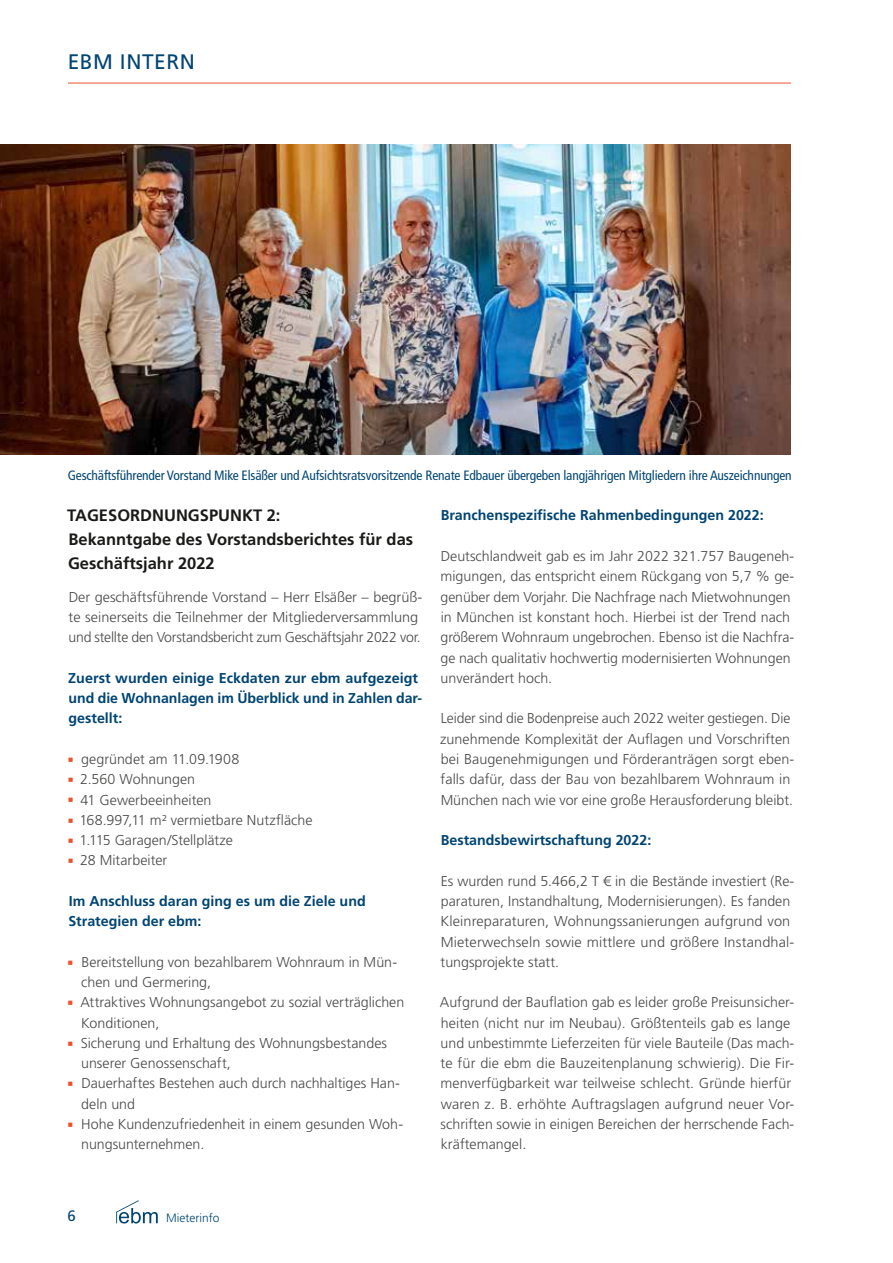
<style>
.page{position:relative;width:893px;height:1263px;background:#fff}
.page>*{position:absolute;margin:0;border:0;box-sizing:border-box;transform-origin:0 0}
.t1{font:21px "Frutiger LT Std";letter-spacing:.025em;color:#004573}
.t2{font:700 16.5px/24px "Frutiger LT Std";color:#1a1a18}
.t3{font:15px "Frutiger LT Std";color:#004573}
.t4{font:300 14.25px/20.2px "Frutiger LT Std";color:#494948}
.t5{font:700 14.25px/20.2px "Frutiger LT Std";color:#004573}
.t6{font:condensed 13.5px "Frutiger LT Std";letter-spacing:-.01em;color:#004573}
.t7{font:300 12px "Frutiger LT Std";color:#004573}
.s1{color:#ea532e}
</style>
<div class="page">
<hr style="left:68px;top:83px;width:723px;height:1px;background:#ea532e">
<svg style="left:116px;top:1200px;width:42px;height:23px"></svg>
<img style="left:0;top:145px;width:791px;height:309px">
<h1 class="t1" style="left:68px;top:49px;width:129px">EBM INTERN</h1>
<p class="t6" style="left:68px;top:467px;width:725px">Geschäftsführender Vorstand Mike Elsäßer und Aufsichtsratsvorsitzende Renate Edbauer übergeben langjährigen Mitgliedern ihre Auszeichnungen</p>
<p class="t2" style="left:67px;top:503px;width:347px">TAGESORDNUNGSPUNKT 2:<br>Bekanntgabe des Vorstandsberichtes für das<br>Geschäftsjahr 2022</p>
<p class="t4" style="left:69px;top:587px;width:355px">Der geschäftsführende Vorstand – Herr Elsäßer – begrüß&shy;te seinerseits die Teilnehmer der Mitgliederversammlung und stellte den Vorstandsbericht zum Geschäftsjahr 2022 vor.</p>
<p class="t5" style="left:68px;top:668px;width:355px">Zuerst wurden einige Eckdaten zur ebm aufgezeigt und die Wohnanlagen im Überblick und in Zahlen dar&shy;gestellt:</p>
<p class="t4" style="left:67px;top:749px;width:173px"><span class="s1">▪</span> gegründet am 11.09.1908</p>
<p class="t4" style="left:67px;top:769px;width:129px"><span class="s1">▪</span> 2.560 Wohnungen</p>
<p class="t4" style="left:67px;top:790px;width:146px"><span class="s1">▪</span> 41 Gewerbeeinheiten</p>
<p class="t4" style="left:67px;top:810px;width:247px"><span class="s1">▪</span> 168.997,11 m² vermietbare Nutzfläche</p>
<p class="t4" style="left:67px;top:830px;width:167px"><span class="s1">▪</span> 1.115 Garagen/Stellplätze</p>
<p class="t4" style="left:67px;top:850px;width:101px"><span class="s1">▪</span> 28 Mitarbeiter</p>
<p class="t5" style="left:68px;top:891px;width:299px">Im Anschluss daran ging es um die Ziele und<br>Strategien der ebm:</p>
<p class="t4" style="left:81px;top:952px;width:318px;text-indent:-14px"><span class="s1">▪</span> Bereitstellung von bezahlbarem Wohnraum in Mün&shy;chen und Germering,</p>
<p class="t4" style="left:81px;top:992px;width:325px;text-indent:-14px"><span class="s1">▪</span> Attraktives Wohnungsangebot zu sozial verträglichen<br>Konditionen,</p>
<p class="t4" style="left:81px;top:1033px;width:307px;text-indent:-14px"><span class="s1">▪</span> Sicherung und Erhaltung des Wohnungsbestandes unserer Genossenschaft,</p>
<p class="t4" style="left:81px;top:1073px;width:320px;text-indent:-14px"><span class="s1">▪</span> Dauerhaftes Bestehen auch durch nachhaltiges Han&shy;deln und</p>
<p class="t4" style="left:81px;top:1114px;width:323px;text-indent:-14px"><span class="s1">▪</span> Hohe Kundenzufriedenheit in einem gesunden Woh&shy;nungsunternehmen.</p>
<p class="t5" style="left:441px;top:505px;width:325px">Branchenspezifische Rahmenbedingungen 2022:</p>
<p class="t4" style="left:441px;top:546px;width:355px">Deutschlandweit gab es im Jahr 2022 321.757 Baugeneh&shy;migungen, das entspricht einem Rückgang von 5,7 % ge&shy;genüber dem Vorjahr. Die Nachfrage nach Mietwohnungen in München ist konstant hoch. Hierbei ist der Trend nach größerem Wohnraum ungebrochen. Ebenso ist die Nachfra&shy;ge nach qualitativ hochwertig modernisierten Wohnungen unverändert hoch.</p>
<p class="t4" style="left:440px;top:708px;width:355px">Leider sind die Bodenpreise auch 2022 weiter gestiegen. Die zunehmende Komplexität der Auflagen und Vorschriften bei Baugenehmigungen und Förderanträgen sorgt eben&shy;falls dafür, dass der Bau von bezahlbarem Wohnraum in München nach wie vor eine große Herausforderung bleibt.</p>
<p class="t5" style="left:441px;top:830px;width:212px">Bestandsbewirtschaftung 2022:</p>
<p class="t4" style="left:441px;top:871px;width:355px">Es wurden rund 5.466,2 T € in die Bestände investiert (Re&shy;paraturen, Instandhaltung, Modernisierungen). Es fanden Kleinreparaturen, Wohnungssanierungen aufgrund von Mieterwechseln sowie mittlere und größere Instandhal&shy;tungsprojekte statt.</p>
<p class="t4" style="left:440px;top:992px;width:356px">Aufgrund der Bauflation gab es leider große Preisunsicher&shy;heiten (nicht nur im Neubau). Größtenteils gab es lange und unbestimmte Lieferzeiten für viele Bauteile (Das mach&shy;te für die ebm die Bauzeitenplanung schwierig). Die Fir&shy;menverfügbarkeit war teilweise schlecht. Gründe hierfür waren z. B. erhöhte Auftragslagen aufgrund neuer Vor&shy;schriften sowie in einigen Bereichen der herrschende Fach&shy;kräftemangel.</p>
<p class="t3" style="left:67px;top:1207px;width:10px">6</p>
<p class="t7" style="left:166px;top:1210px;width:55px">Mieterinfo</p>
</div>
